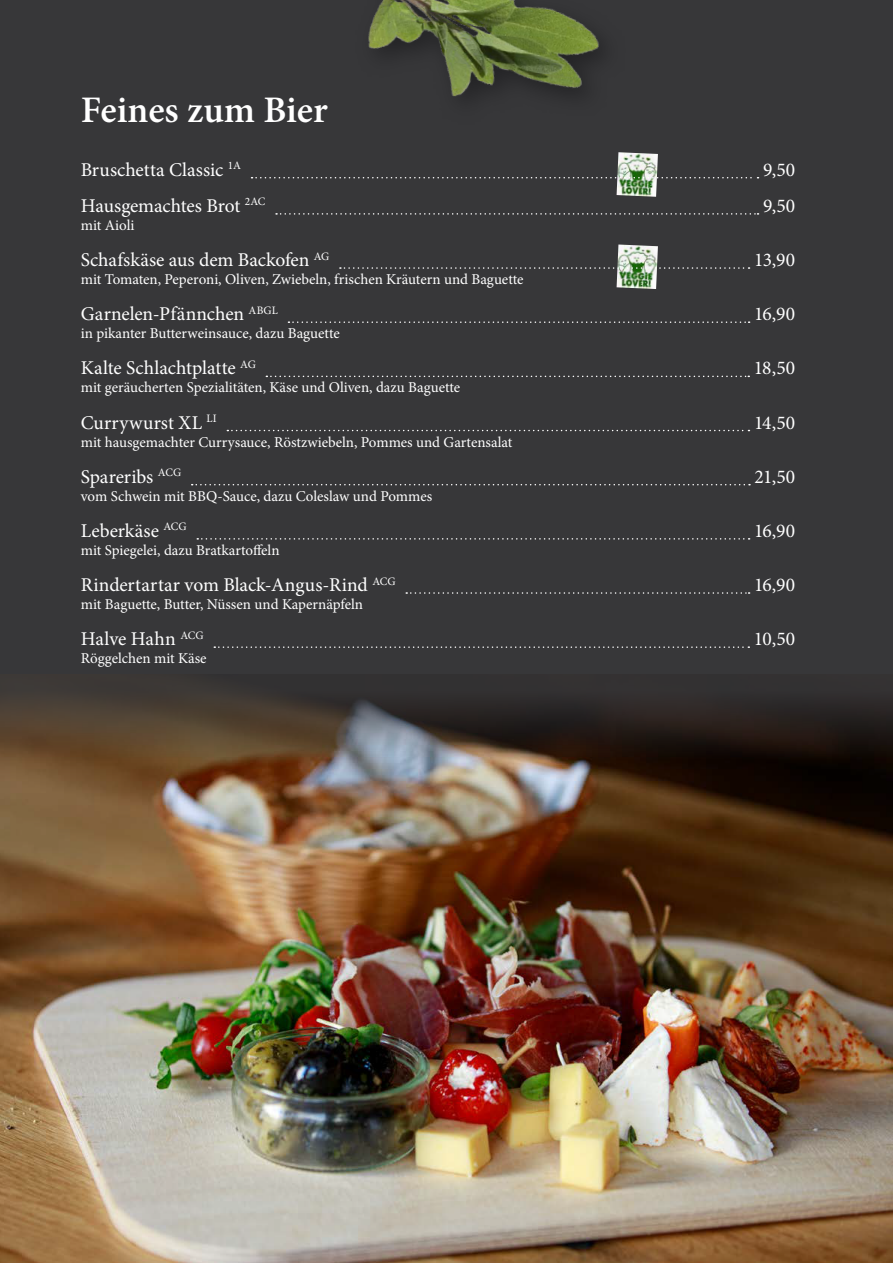
<style>
.page{position:relative;width:893px;height:1263px;background:#373739}
.page>*{position:absolute;margin:0;border:0;box-sizing:border-box;transform-origin:0 0}
.t1{font:600 37.5px "Minion Pro";color:#fff}
.t2{font:19.5px "Minion Pro";color:#fff}
.t3{font:15px "Minion Pro";color:#fff}
</style>
<div class="page">
<img style="left:368px;top:0;width:232px;height:96px">
<img style="left:0;top:694px;width:893px;height:569px">
<img style="left:617px;top:152px;width:41px;height:45px">
<img style="left:617px;top:244px;width:41px;height:45px">
<svg style="left:252px;top:177px;width:506px;height:1px"></svg>
<svg style="left:276px;top:213px;width:482px;height:2px"></svg>
<svg style="left:340px;top:267px;width:409px;height:2px"></svg>
<svg style="left:288px;top:321px;width:462px;height:2px"></svg>
<svg style="left:266px;top:376px;width:483px;height:1px"></svg>
<svg style="left:227px;top:430px;width:522px;height:1px"></svg>
<svg style="left:192px;top:484px;width:558px;height:1px"></svg>
<svg style="left:197px;top:538px;width:553px;height:2px"></svg>
<svg style="left:406px;top:592px;width:344px;height:2px"></svg>
<svg style="left:214px;top:646px;width:535px;height:2px"></svg>
<h1 class="t1" style="left:81px;top:84px;width:249px">Feines zum Bier</h1>
<h2 class="t2" style="left:81px;top:156px;width:162px">Bruschetta Classic <sup>1A</sup></h2>
<h2 class="t2" style="left:763px;top:156px;width:34px">9,50</h2>
<h2 class="t2" style="left:81px;top:193px;width:186px">Hausgemachtes Brot <sup>2AC</sup></h2>
<h2 class="t2" style="left:763px;top:193px;width:34px">9,50</h2>
<p class="t3" style="left:81px;top:215px;width:55px">mit Aioli</p>
<h2 class="t2" style="left:81px;top:247px;width:250px">Schafskäse aus dem Backofen <sup>AG</sup></h2>
<h2 class="t2" style="left:754px;top:247px;width:42px">13,90</h2>
<p class="t3" style="left:81px;top:269px;width:444px">mit Tomaten, Peperoni, Oliven, Zwiebeln, frischen Kräutern und Baguette</p>
<h2 class="t2" style="left:81px;top:301px;width:199px">Garnelen-Pfännchen <sup>ABGL</sup></h2>
<h2 class="t2" style="left:754px;top:301px;width:42px">16,90</h2>
<p class="t3" style="left:81px;top:323px;width:261px">in pikanter Butterweinsauce, dazu Baguette</p>
<h2 class="t2" style="left:81px;top:355px;width:177px">Kalte Schlachtplatte <sup>AG</sup></h2>
<h2 class="t2" style="left:754px;top:355px;width:43px">18,50</h2>
<p class="t3" style="left:81px;top:378px;width:381px">mit geräucherten Spezialitäten, Käse und Oliven, dazu Baguette</p>
<h2 class="t2" style="left:81px;top:409px;width:138px">Currywurst XL <sup>LI</sup></h2>
<h2 class="t2" style="left:754px;top:409px;width:43px">14,50</h2>
<p class="t3" style="left:81px;top:432px;width:433px">mit hausgemachter Currysauce, Röstzwiebeln, Pommes und Gartensalat</p>
<h2 class="t2" style="left:81px;top:463px;width:102px">Spareribs <sup>ACG</sup></h2>
<h2 class="t2" style="left:755px;top:463px;width:42px">21,50</h2>
<p class="t3" style="left:81px;top:486px;width:353px">vom Schwein mit BBQ-Sauce, dazu Coleslaw und Pommes</p>
<h2 class="t2" style="left:81px;top:518px;width:107px">Leberkäse <sup>ACG</sup></h2>
<h2 class="t2" style="left:754px;top:518px;width:42px">16,90</h2>
<p class="t3" style="left:81px;top:540px;width:200px">mit Spiegelei, dazu Bratkartoffeln</p>
<h2 class="t2" style="left:81px;top:572px;width:316px">Rindertartar vom Black-Angus-Rind <sup>ACG</sup></h2>
<h2 class="t2" style="left:754px;top:572px;width:42px">16,90</h2>
<p class="t3" style="left:81px;top:594px;width:284px">mit Baguette, Butter, Nüssen und Kapernäpfeln</p>
<h2 class="t2" style="left:81px;top:626px;width:124px">Halve Hahn <sup>ACG</sup></h2>
<h2 class="t2" style="left:754px;top:626px;width:43px">10,50</h2>
<p class="t3" style="left:81px;top:648px;width:127px">Röggelchen mit Käse</p>
</div>
